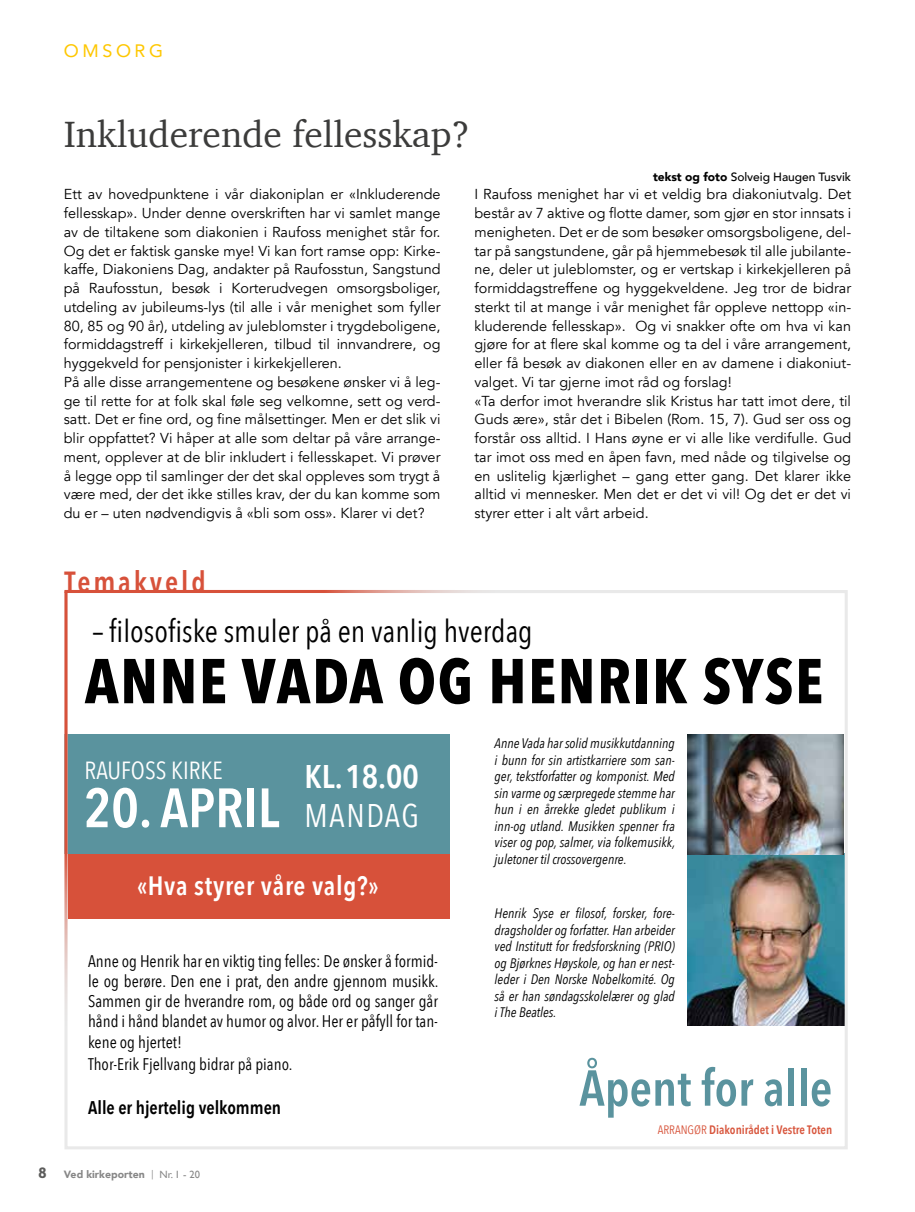
<style>
.page{position:relative;width:915px;height:1212px;background:#fff}
.page>*{position:absolute;margin:0;border:0;box-sizing:border-box;transform-origin:0 0}
.t1{font:700 62.55px "Avenir Next Condensed";letter-spacing:.025em;color:#000}
.t2{font:600 54.75px "Avenir Next Condensed";color:#fff}
.t3{font:600 49.95px "Avenir Next Condensed";color:#5a939e}
.t4{font:37.5px "Charter";color:#3c3c3b}
.t5{font:600 32.7px "Avenir Next Condensed";color:#fff}
.t6{font:32.7px "Avenir Next Condensed";letter-spacing:.05em;color:#fff}
.t7{font:30.9px "Avenir Next Condensed";color:#000}
.t8{font:600 29.1px "Avenir Next Condensed";letter-spacing:.1em;color:#d7513a}
.t9{font:600 26.55px "Avenir Next Condensed";letter-spacing:.025em;color:#fff}
.t10{font:24.75px "Avenir Next Condensed";color:#fff}
.t11{font:600 18.3px "Avenir Next Condensed";color:#000}
.t12{font:18px "Avenir";letter-spacing:.2em;color:#fec700}
.t13{font:16.8px/20.1px "Avenir Next Condensed";color:#000;text-align:justify}
.t14{font:14.4px/18.8px "Avenir";color:#000}
.t15{font:italic 13.8px/16.5px "Avenir Next Condensed";color:#000;text-align:justify}
.t16{font:600 12.15px "Avenir Next Condensed";color:#d8563d}
.t17{font:500 12px "Avenir";letter-spacing:-.005em;color:#000}
.t18{font:900 10.5px "Avenir";color:#878787}
.s1{font-weight:900}
.s2{font-family:"Asap";font-weight:700;font-size:15px;color:#5c5c5b}
.s3{font-family:"Asap";font-weight:400}
.s4{font-family:"Gill Sans";font-weight:400}
.s5{font-weight:400}
</style>
<div class="page">
<div style="left:64px;top:734px;width:385px;height:120px;background:#5a939e"></div>
<div style="left:67px;top:854px;width:382px;height:64px;background:#d7513a"></div>
<img style="left:687px;top:734px;width:156px;height:291px">
<hr style="left:64px;top:590px;width:447px;height:3px;background:#d7513a">
<hr style="left:64px;top:591px;width:3px;height:447px;background:#d7513a">
<p class="t12" style="left:64px;top:37px;width:101px">OMSORG</p>
<h3 class="t4" style="left:64px;top:102px;width:407px">Inkluderende fellesskap?</h3>
<p class="t17" style="left:653px;top:166px;width:199px"><span class="s1">tekst og foto</span> Solveig Haugen Tusvik</p>
<p class="t14" style="left:64px;top:185px;width:378px">Ett av hovedpunktene i vår diakoniplan er «Inkluderende fellesskap». Under denne overskriften har vi samlet mange av de tiltakene som diakonien i Raufoss menighet står for.<br>Og det er faktisk ganske mye! Vi kan fort ramse opp: Kirke&shy;kaffe, Diakoniens Dag, andakter på Raufosstun, Sangstund på Raufosstun, besøk i Korterudvegen omsorgsboliger, utdeling av jubileums-lys (til alle i vår menighet som fyller 80, 85 og 90 år), utdeling av juleblomster i trygdeboligene, formiddagstreff i kirkekjelleren, tilbud til innvandrere, og hyggekveld for pensjonister i kirkekjelleren.<br>På alle disse arrangementene og besøkene ønsker vi å leg&shy;ge til rette for at folk skal føle seg velkomne, sett og verd&shy;satt. Det er fine ord, og fine målsettinger. Men er det slik vi blir oppfattet? Vi håper at alle som deltar på våre arrange&shy;ment, opplever at de blir inkludert i fellesskapet. Vi prøver å legge opp til samlinger der det skal oppleves som trygt å være med, der det ikke stilles krav, der du kan komme som du er – uten nødvendigvis å «bli som oss». Klarer vi det?</p>
<p class="t14" style="left:474px;top:185px;width:378px">I Raufoss menighet har vi et veldig bra diakoniutvalg. Det består av 7 aktive og flotte damer, som gjør en stor innsats i menigheten. Det er de som besøker omsorgsboligene, del&shy;tar på sangstundene, går på hjemmebesøk til alle jubilante&shy;ne, deler ut juleblomster, og er vertskap i kirkekjelleren på formiddagstreffene og hyggekveldene. Jeg tror de bidrar sterkt til at mange i vår menighet får oppleve nettopp «in&shy;kluderende fellesskap». Og vi snakker ofte om hva vi kan gjøre for at flere skal komme og ta del i våre arrangement, eller få besøk av diakonen eller en av damene i diakoniut&shy;valget. Vi tar gjerne imot råd og forslag!<br>«Ta derfor imot hverandre slik Kristus har tatt imot dere, til Guds ære», står det i Bibelen (Rom. 15, 7). Gud ser oss og forstår oss alltid. I Hans øyne er vi alle like verdifulle. Gud tar imot oss med en åpen favn, med nåde og tilgivelse og en uslitelig kjærlighet – gang etter gang. Det klarer ikke alltid vi mennesker. Men det er det vi vil! Og det er det vi styrer etter i alt vårt arbeid.</p>
<h3 class="t8" style="left:64px;top:556px;width:143px">Temakveld</h3>
<h3 class="t7" style="left:92px;top:605px;width:441px">– filosofiske smuler på en vanlig hverdag</h3>
<h1 class="t1" style="left:85px;top:643px;width:739px">ANNE VADA OG HENRIK SYSE</h1>
<h3 class="t10" style="left:84px;top:750px;width:140px">RAUFOSS KIRKE</h3>
<h2 class="t2" style="left:84px;top:761px;width:197px">20. APRIL</h2>
<h3 class="t5" style="left:304px;top:748px;width:116px">KL. 18.00</h3>
<h3 class="t6" style="left:304px;top:788px;width:116px">MANDAG</h3>
<h3 class="t9" style="left:137px;top:863px;width:243px">«Hva styrer våre valg?»</h3>
<p class="t13" style="left:88px;top:950px;width:352px">Anne og Henrik har en viktig ting felles: De ønsker å formid&shy;le og berøre. Den ene i prat, den andre gjennom musikk.<br>Sammen gir de hverandre rom, og både ord og sanger går hånd i hånd blandet av humor og alvor. Her er påfyll for tan&shy;kene og hjertet!</p>
<p class="t13" style="left:88px;top:1053px;width:206px">Thor-Erik Fjellvang bidrar på piano.</p>
<p class="t11" style="left:88px;top:1091px;width:194px">Alle er hjertelig velkommen</p>
<p class="t18" style="left:39px;top:1165px;width:163px"><span class="s2">8</span> Ved kirkeporten <span class="s3">|</span> <span class="s4">Nr. 1 - 20</span></p>
<p class="t15" style="left:494px;top:735px;width:182px">Anne Vada har solid musikkutdanning i bunn for sin artistkarriere som san&shy;ger, tekstforfatter og komponist. Med sin varme og særpregede stemme har hun i en årrekke gledet publikum i inn-og utland. Musikken spenner fra viser og pop, salmer, via folkemusikk, juletoner til crossovergenre.</p>
<p class="t15" style="left:494px;top:905px;width:182px">Henrik Syse er filosof, forsker, fore&shy;dragsholder og forfatter. Han arbeider ved Institutt for fredsforskning (PRIO) og Bjørknes Høyskole, og han er nest&shy;leder i Den Norske Nobelkomité. Og så er han søndagsskolelærer og glad i The Beatles.</p>
<h3 class="t3" style="left:579px;top:1045px;width:254px">Åpent for alle</h3>
<p class="t16" style="left:657px;top:1119px;width:176px"><span class="s5">ARRANGØR</span> Diakonirådet i Vestre Toten</p>
</div>
